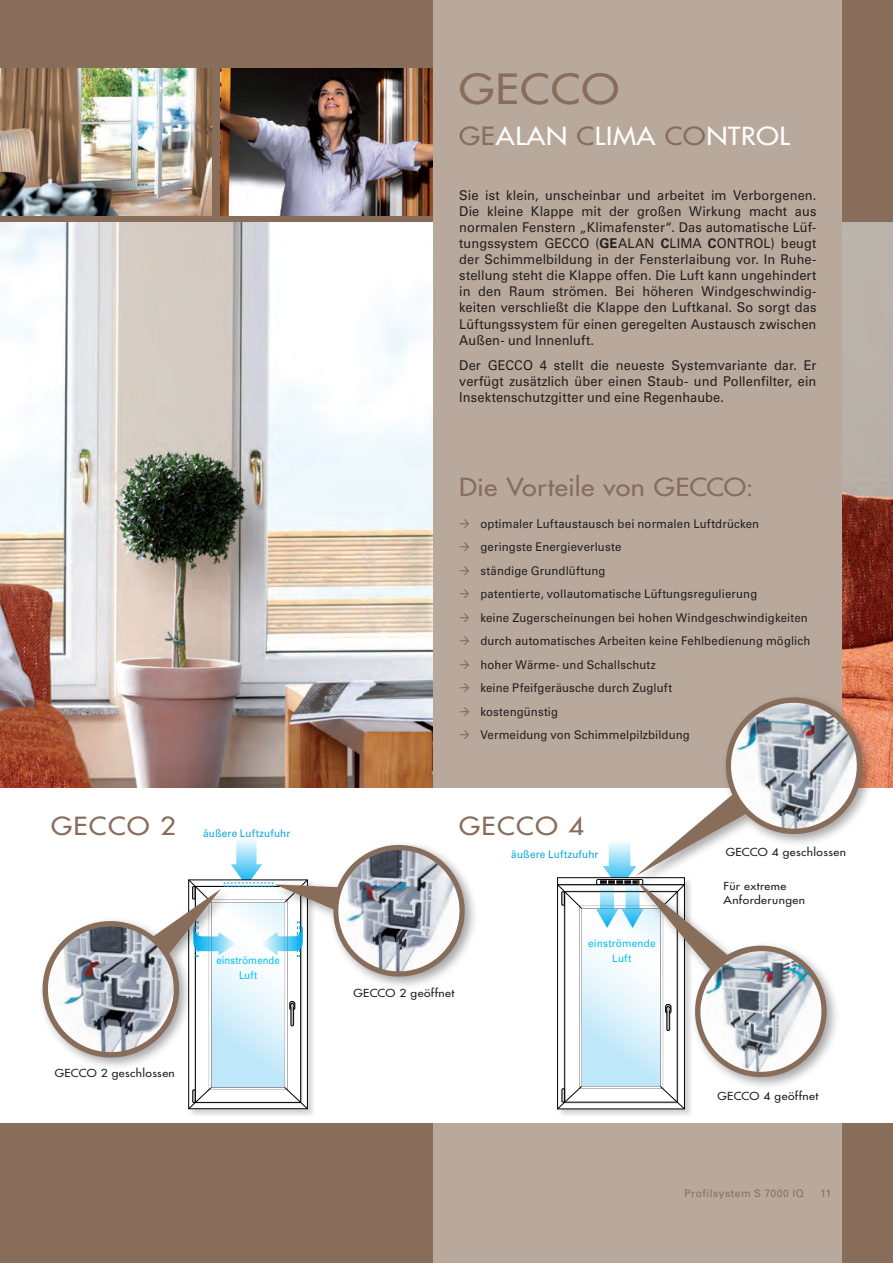
<style>
.page{position:relative;width:893px;height:1263px;background:#886d5b}
.page>*{position:absolute;margin:0;border:0;box-sizing:border-box;transform-origin:0 0}
.t1{font:40.5px "Futura LT";letter-spacing:.025em;color:#886d5b;scale:1.11 1}
.t2{font:500 24.3px "Futura CE";letter-spacing:.015em;color:#886d5b;scale:1.11 1}
.t3{font:24.3px "Futura LT";letter-spacing:.025em;color:#fff;scale:1.11 1}
.t4{font:13.5px/16px "Univers LT";letter-spacing:.01em;color:#231f20;text-align:justify;scale:.95 1}
.t5{font:12px "Univers LT";letter-spacing:.01em;color:#231f20;scale:.95 1}
.t6{font:500 10.8px/14.4px "Futura CE";letter-spacing:.035em;color:#231f20;scale:1.11 1}
.t7{font:10.5px "Univers LT";letter-spacing:.02em;color:#0ba4df;scale:.95 1}
.t8{font:10.5px "Univers LT";letter-spacing:.05em;color:#886d5b}
.t9{font:10.5px/15px "Univers LT";letter-spacing:.015em;color:#01bdf2;text-align:center;scale:.95 1}
.t10{font:10.5px/15px "Univers LT";letter-spacing:.015em;color:#01bdf2;text-align:center;scale:.9 1}
.t11{font:10.5px "Univers LT";letter-spacing:.05em;color:#886d5b;scale:.95 1}
.s1{color:#886d5b}
.s2{font-weight:700}
</style>
<div class="page">
<img style="left:0;top:223px;width:893px;height:565px">
<img style="left:0;top:68px;width:212px;height:148px">
<img style="left:220px;top:68px;width:214px;height:148px">
<div style="left:434px;top:0;width:408px;height:1263px;background:#b9a99c"></div>
<div style="left:0;top:788px;width:893px;height:335px;background:#fff"></div>
<div style="left:557px;top:877px;width:137px;height:241px;background:#231f20;opacity:.2"></div>
<div style="left:188px;top:879px;width:128px;height:238px;background:#231f20;opacity:.2"></div>
<div style="left:272px;top:840px;width:206px;height:150px;background:#231f20;opacity:.4"></div>
<svg style="left:42px;top:840px;width:428px;height:269px"></svg>
<svg style="left:557px;top:688px;width:315px;height:421px"></svg>
<h1 class="t1" style="left:459px;top:62px;width:145px">GECCO</h1>
<h2 class="t3" style="left:459px;top:120px;width:299px"><span class="s1">GE</span>ALAN <span class="s1">C</span>LIMA <span class="s1">CO</span>NTROL</h2>
<p class="t4" style="left:459px;top:187px;width:378px">Sie ist klein, unscheinbar und arbeitet im Verborgenen.<br>Die kleine Klappe mit der großen Wirkung macht aus normalen Fenstern „Klimafenster“. Das automatische Lüf&shy;tungssystem GECCO (<span class="s2">GE</span>ALAN <span class="s2">C</span>LIMA <span class="s2">C</span>ONTROL) beugt der Schimmelbildung in der Fensterlaibung vor. In Ruhe&shy;stellung steht die Klappe offen. Die Luft kann ungehindert in den Raum strömen. Bei höheren Windgeschwindig&shy;keiten verschließt die Klappe den Luftkanal. So sorgt das Lüftungssystem für einen geregelten Austausch zwischen Außen- und Innenluft.</p>
<p class="t4" style="left:459px;top:357px;width:377px">Der GECCO 4 stellt die neueste Systemvariante dar. Er verfügt zusätzlich über einen Staub- und Pollenfilter, ein Insektenschutzgitter und eine Regenhaube.</p>
<h2 class="t2" style="left:459px;top:469px;width:267px">Die Vorteile von GECCO:</h2>
<p class="t5" style="left:459px;top:516px;width:317px"><span class="s1">→</span> optimaler Luftaustausch bei normalen Luftdrücken</p>
<p class="t5" style="left:459px;top:540px;width:172px"><span class="s1">→</span> geringste Energieverluste</p>
<p class="t5" style="left:459px;top:563px;width:155px"><span class="s1">→</span> ständige Grundlüftung</p>
<p class="t5" style="left:459px;top:587px;width:315px"><span class="s1">→</span> patentierte, vollautomatische Lüftungsregulierung</p>
<p class="t5" style="left:459px;top:610px;width:369px"><span class="s1">→</span> keine Zugerscheinungen bei hohen Windgeschwindigkeiten</p>
<p class="t5" style="left:459px;top:634px;width:371px"><span class="s1">→</span> durch automatisches Arbeiten keine Fehlbedienung möglich</p>
<p class="t5" style="left:459px;top:657px;width:208px"><span class="s1">→</span> hoher Wärme- und Schallschutz</p>
<p class="t5" style="left:459px;top:681px;width:226px"><span class="s1">→</span> keine Pfeifgeräusche durch Zugluft</p>
<p class="t5" style="left:459px;top:704px;width:106px"><span class="s1">→</span> kostengünstig</p>
<p class="t5" style="left:459px;top:728px;width:244px"><span class="s1">→</span> Vermeidung von Schimmelpilzbildung</p>
<h2 class="t2" style="left:51px;top:809px;width:114px">GECCO 2</h2>
<h2 class="t2" style="left:459px;top:809px;width:114px">GECCO 4</h2>
<p class="t7" style="left:203px;top:827px;width:93px">äußere Luftzufuhr</p>
<p class="t6" style="left:55px;top:1065px;width:110px">GECCO 2 geschlossen</p>
<p class="t10" style="left:216px;top:952px;width:72px">einströmende<br>Luft</p>
<p class="t6" style="left:353px;top:986px;width:92px">GECCO 2 geöffnet</p>
<p class="t7" style="left:511px;top:848px;width:93px">äußere Luftzufuhr</p>
<p class="t9" style="left:588px;top:935px;width:72px">einströmende<br>Luft</p>
<p class="t6" style="left:726px;top:844px;width:110px">GECCO 4 geschlossen</p>
<p class="t6" style="left:724px;top:878px;width:75px">Für extreme<br>Anforderungen</p>
<p class="t6" style="left:717px;top:1088px;width:92px">GECCO 4 geöffnet</p>
<p class="t8" style="left:684px;top:1187px;width:121px">Profilsystem S 7000 IQ</p>
<p class="t11" style="left:821px;top:1187px;width:13px">11</p>
</div>
